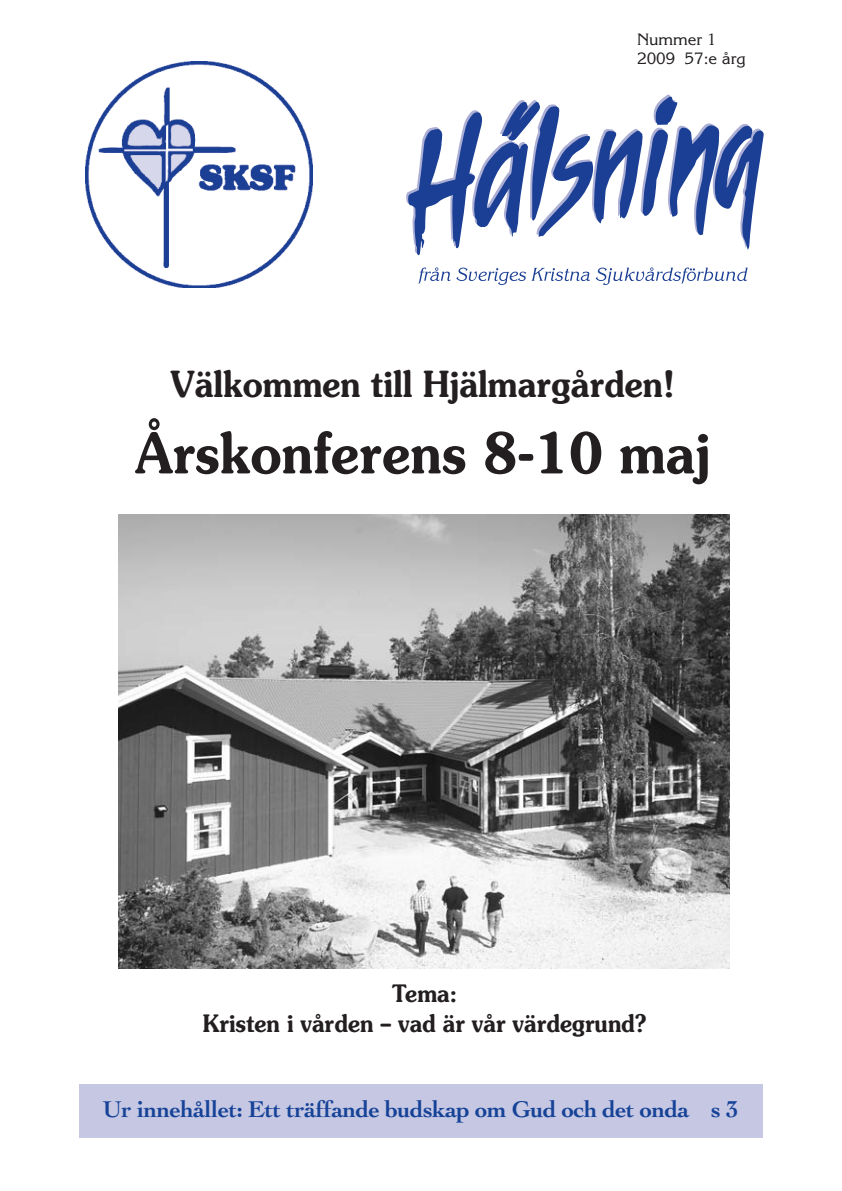
<style>
.page{position:relative;width:842px;height:1191px;background:#fff}
.page>*{position:absolute;margin:0;border:0;box-sizing:border-box;transform-origin:0 0}
.t1{font:600 56px "Souvenir";color:#231f20;scale:.9 1}
.t2{font:600 36px "Souvenir";color:#231f20;scale:.9 1}
.t3{font:700 24px "Cochin";letter-spacing:-.015em;color:#164397}
.t4{font:600 24px/30.6px "Souvenir";color:#231f20;text-align:center;scale:.9 1}
.t5{font:16px/19.2px "Korinna";color:#231f20}
</style>
<div class="page">
<svg style="left:406px;top:95px;width:358px;height:161px"></svg>
<svg style="left:418px;top:267px;width:172px;height:18px"></svg>
<svg style="left:596px;top:267px;width:152px;height:18px"></svg>
<img style="left:86px;top:62px;width:227px;height:226px">
<div style="left:79px;top:1084px;width:684px;height:54px;background:#c5c7e3"></div>
<img style="left:118px;top:514px;width:611px;height:454px">
<p class="t5" style="left:637px;top:31px;width:110px">Nummer 1<br>2009 57:e årg</p>
<h2 class="t2" style="left:171px;top:370px;width:561px">Välkommen till Hjälmargården!</h2>
<h1 class="t1" style="left:135px;top:431px;width:640px">Årskonferens 8-10 maj</h1>
<p class="t4" style="left:203px;top:979px;width:495px">Tema:<br>Kristen i vården – vad är vår värdegrund?</p>
<p class="t3" style="left:103px;top:1099px;width:637px">Ur innehållet: Ett träffande budskap om Gud och det onda s 3</p>
</div>
